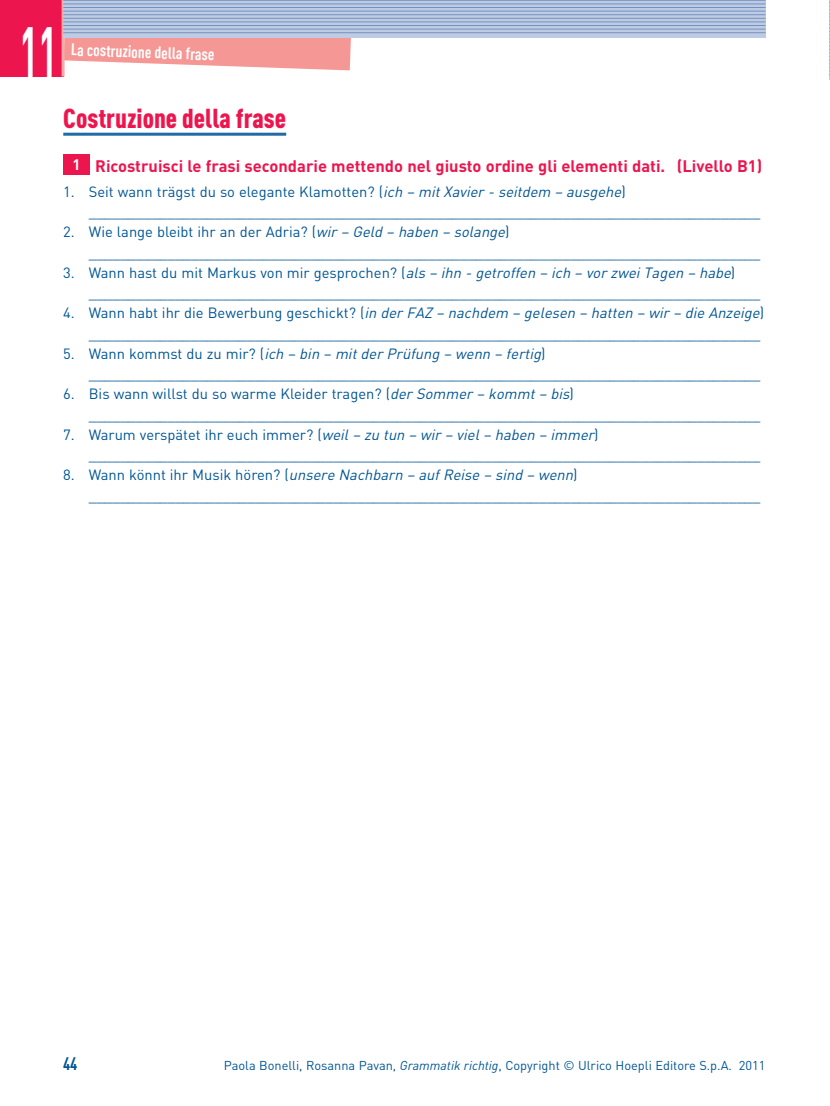
<style>
.page{position:relative;width:830px;height:1106px;background:#fff}
.page>*{position:absolute;margin:0;border:0;box-sizing:border-box;transform-origin:0 0}
.t1{font:700 70.05px "DIN";color:#fff;scale:.5 1}
.t2{font:900 27px "DIN Cond";color:#ed154e}
.t3{font:700 18px "DIN Cond";color:#005594}
.t4{font:700 16.5px "DIN";color:#ed154e}
.t5{font:700 16.5px "DIN Cond";color:#fff}
.t6{font:700 15px "DIN";color:#fff}
.t7{font:14.7px/20.2px "DIN";color:#005594}
.t8{font:italic 14.7px "DIN";color:#005594}
.t9{font:12.75px "DIN";color:#005594}
.s1{font-style:italic}
.s2{font-style:normal}
</style>
<div class="page">
<svg style="left:65px;top:37px;width:288px;height:33px;background:#f4a7a5"></svg>
<div style="left:0;top:0;width:63px;height:76px;background:#ed154e"></div>
<hr style="left:62px;top:0;width:3px;height:76px;background:#f8aaa6">
<svg style="left:63px;top:1px;width:702px;height:36px;background:#b7c5de"></svg>
<hr style="left:63px;top:0;width:702px;height:1px;background:#7293c1">
<hr style="left:63px;top:4px;width:702px;height:1px;background:#7293c1">
<hr style="left:63px;top:7px;width:702px;height:1px;background:#7293c1">
<hr style="left:63px;top:11px;width:702px;height:1px;background:#7293c1">
<hr style="left:63px;top:14px;width:702px;height:1px;background:#7293c1">
<hr style="left:63px;top:18px;width:702px;height:1px;background:#7293c1">
<hr style="left:63px;top:22px;width:702px;height:1px;background:#7293c1">
<hr style="left:63px;top:25px;width:702px;height:1px;background:#7293c1">
<hr style="left:63px;top:29px;width:702px;height:1px;background:#7293c1">
<hr style="left:63px;top:32px;width:702px;height:1px;background:#7293c1">
<hr style="left:63px;top:133px;width:223px;height:3px;background:#1e6ba5">
<div style="left:63px;top:155px;width:27px;height:20px;background:#ed154e"></div>
<svg style="left:829px;top:0;width:1px;height:75px"></svg>
<h1 class="t1" style="left:20px;top:27px;width:78px">11</h1>
<p class="t5" style="left:71px;top:44px;width:145px;rotate:2deg">La costruzione della frase</p>
<h2 class="t2" style="left:63px;top:109px;width:224px">Costruzione della frase</h2>
<p class="t4" style="left:95px;top:160px;width:668px">Ricostruisci le frasi secondarie mettendo nel giusto ordine gli elementi dati. (Livello B1)</p>
<p class="t7" style="left:89px;top:183px;width:672px;text-indent:-26px">1. Seit wann trägst du so elegante Klamotten? (<span class="s1">ich – mit Xavier - seitdem – ausgehe</span>) _____________________________________________________________________________________</p>
<p class="t7" style="left:89px;top:223px;width:672px;text-indent:-26px">2. Wie lange bleibt ihr an der Adria? (<span class="s1">wir – Geld – haben – solange</span>) _____________________________________________________________________________________</p>
<p class="t7" style="left:63px;top:264px;width:673px">3. Wann hast du mit Markus von mir gesprochen? (<span class="s1">als – ihn - getroffen – ich – vor zwei Tagen – habe</span>)</p>
<p class="t7" style="left:89px;top:284px;width:672px">_____________________________________________________________________________________</p>
<p class="t8" style="left:63px;top:308px;width:702px"><span class="s2">4 . Wa n n h a b t i h r d i e B ewe r b u n g g e s c h i c kt ? (</span> in der FAZ – nachdem – gelesen – hatten – wir – die Anzeige<span class="s2">)</span></p>
<p class="t7" style="left:89px;top:325px;width:672px">_____________________________________________________________________________________</p>
<p class="t8" style="left:63px;top:348px;width:483px"><span class="s2">5 . Wa n n ko m m s t d u z u m i r ? (</span> ich – bin – mit der Prüfung – wenn – fertig<span class="s2">)</span></p>
<p class="t7" style="left:89px;top:365px;width:672px">_____________________________________________________________________________________</p>
<p class="t7" style="left:89px;top:385px;width:672px;text-indent:-26px">6. Bis wann willst du so warme Kleider tragen? (<span class="s1">der Sommer – kommt – bis</span>) _____________________________________________________________________________________</p>
<p class="t7" style="left:63px;top:426px;width:536px">7. Warum verspätet ihr euch immer? (<span class="s1">weil – zu tun – wir – viel – haben – immer</span>)</p>
<p class="t7" style="left:89px;top:446px;width:672px">_____________________________________________________________________________________</p>
<p class="t8" style="left:63px;top:470px;width:515px"><span class="s2">8 . Wa n n k ö n n t i h r M u s i k h ö re n ? (</span> unsere Nachbarn – auf Reise – sind – wenn<span class="s2">)</span></p>
<p class="t7" style="left:89px;top:487px;width:672px">_____________________________________________________________________________________</p>
<p class="t6" style="left:72px;top:159px;width:10px">1</p>
<p class="t3" style="left:63px;top:1056px;width:16px">44</p>
<p class="t9" style="left:224px;top:1060px;width:543px">Paola Bonelli, Rosanna Pavan, <span class="s1">Grammatik richtig</span>, Copyright © Ulrico Hoepli Editore S.p.A. 2011</p>
</div>
